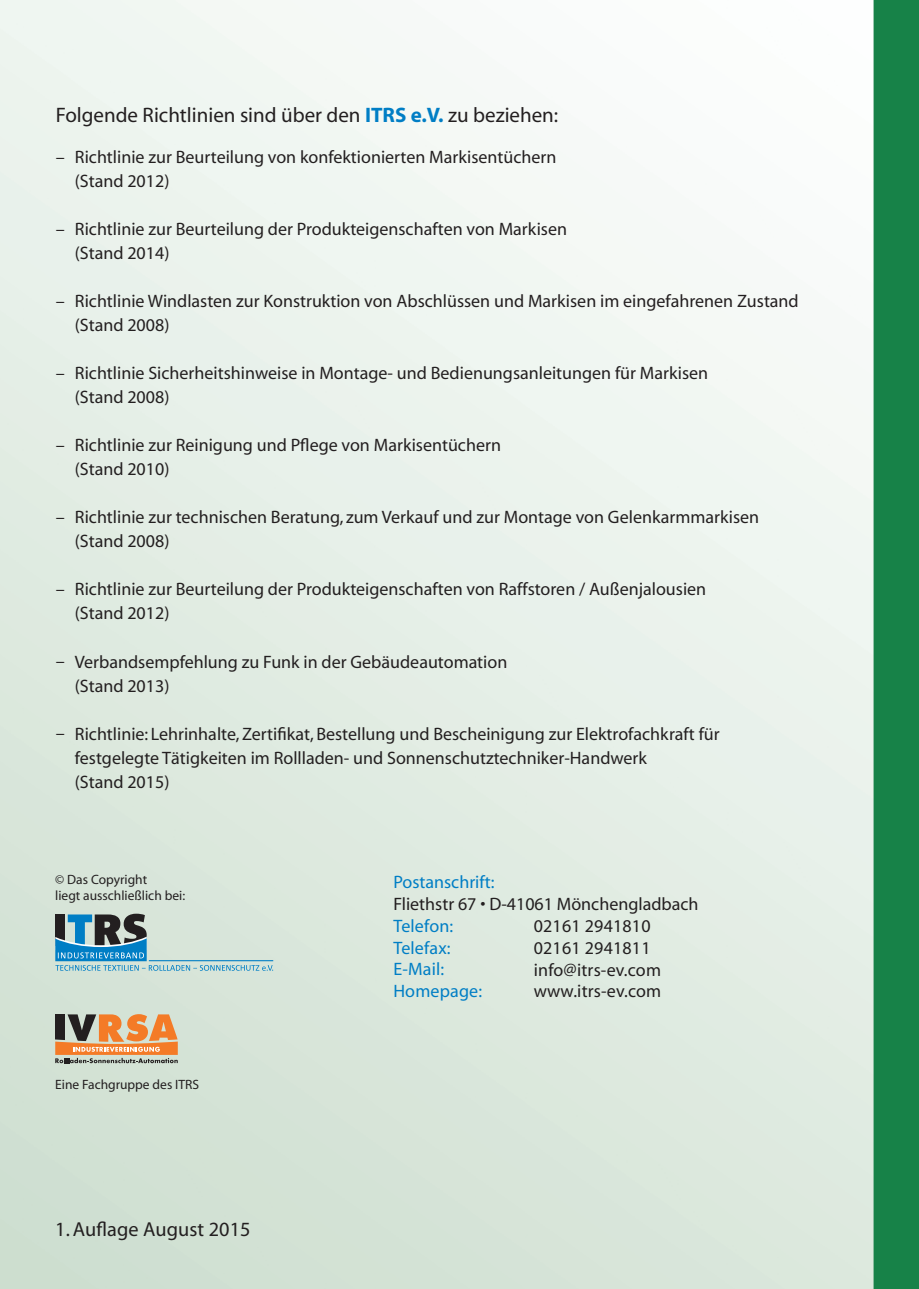
<style>
.page{position:relative;width:919px;height:1289px;background:#fff}
.page>*{position:absolute;margin:0;border:0;box-sizing:border-box;transform-origin:0 0}
.t1{font:21px "Myriad";color:#231f20}
.t2{font:20.25px "Myriad";letter-spacing:.005em;color:#231f20}
.t3{font:18px/24px "Myriad";color:#231f20}
.t4{font:18px/21.8px "Myriad";letter-spacing:.01em;color:#007ec5}
.t5{font:13.5px/16.2px "Myriad";color:#231f20}
.s1{font-weight:700;color:#007ec5}
</style>
<div class="page">
<img style="left:0;top:0;width:873px;height:1288px">
<div style="left:873px;top:0;width:45px;height:1288px;background:#178248"></div>
<svg style="left:55px;top:913px;width:218px;height:57px;background:#9fbec2"></svg>
<hr style="left:149px;top:960px;width:124px;height:1px;background:#007ec5">
<svg style="left:55px;top:1014px;width:123px;height:49px;background:#c7976e"></svg>
<p class="t1" style="left:56px;top:105px;width:504px">Folgende Richtlinien sind über den <span class="s1">ITRS e.V.</span> zu beziehen:</p>
<p class="t3" style="left:56px;top:146px;width:10px">–</p>
<p class="t3" style="left:56px;top:218px;width:10px">–</p>
<p class="t3" style="left:56px;top:290px;width:10px">–</p>
<p class="t3" style="left:56px;top:362px;width:10px">–</p>
<p class="t3" style="left:56px;top:434px;width:10px">–</p>
<p class="t3" style="left:56px;top:506px;width:10px">–</p>
<p class="t3" style="left:56px;top:578px;width:10px">–</p>
<p class="t3" style="left:56px;top:650px;width:10px">–</p>
<p class="t3" style="left:56px;top:722px;width:10px">–</p>
<p class="t3" style="left:75px;top:146px;width:483px">Richtlinie zur Beurteilung von konfektionierten Markisentüchern (Stand 2012)</p>
<p class="t3" style="left:75px;top:218px;width:493px">Richtlinie zur Beurteilung der Produkteigenschaften von Markisen (Stand 2014)</p>
<p class="t3" style="left:75px;top:290px;width:725px">Richtlinie Windlasten zur Konstruktion von Abschlüssen und Markisen im eingefahrenen Zustand (Stand 2008)</p>
<p class="t3" style="left:75px;top:362px;width:635px">Richtlinie Sicherheitshinweise in Montage- und Bedienungsanleitungen für Markisen (Stand 2008)</p>
<p class="t3" style="left:75px;top:434px;width:427px">Richtlinie zur Reinigung und Pflege von Markisentüchern (Stand 2010)</p>
<p class="t3" style="left:75px;top:506px;width:685px">Richtlinie zur technischen Beratung, zum Verkauf und zur Montage von Gelenkarmmarkisen (Stand 2008)</p>
<p class="t3" style="left:75px;top:578px;width:632px">Richtlinie zur Beurteilung der Produkteigenschaften von Raffstoren / Außenjalousien (Stand 2012)</p>
<p class="t3" style="left:75px;top:650px;width:434px">Verbandsempfehlung zu Funk in der Gebäudeautomation (Stand 2013)</p>
<p class="t3" style="left:75px;top:722px;width:646px">Richtlinie: Lehrinhalte, Zertifikat, Bestellung und Bescheinigung zur Elektrofachkraft für festgelegte Tätigkeiten im Rollladen- und Sonnenschutztechniker-Handwerk<br>(Stand 2015)</p>
<p class="t5" style="left:55px;top:872px;width:131px">© Das Copyright<br>liegt ausschließlich bei:</p>
<p class="t4" style="left:393px;top:871px;width:103px">Postanschrift:</p>
<p class="t3" style="left:393px;top:892px;width:306px">Fliethstr 67 • D-41061 Mönchengladbach</p>
<p class="t4" style="left:393px;top:915px;width:90px">Telefon:<br>Telefax:<br>E-Mail:<br>Homepage:</p>
<p class="t3" style="left:533px;top:915px;width:129px;line-height:21.8px">02161 2941810<br>02161 2941811 info@itrs-ev.com www.itrs-ev.com</p>
<p class="t5" style="left:55px;top:1077px;width:145px">Eine Fachgruppe des ITRS</p>
<p class="t2" style="left:55px;top:1219px;width:197px">1. Auflage August 2015</p>
</div>
